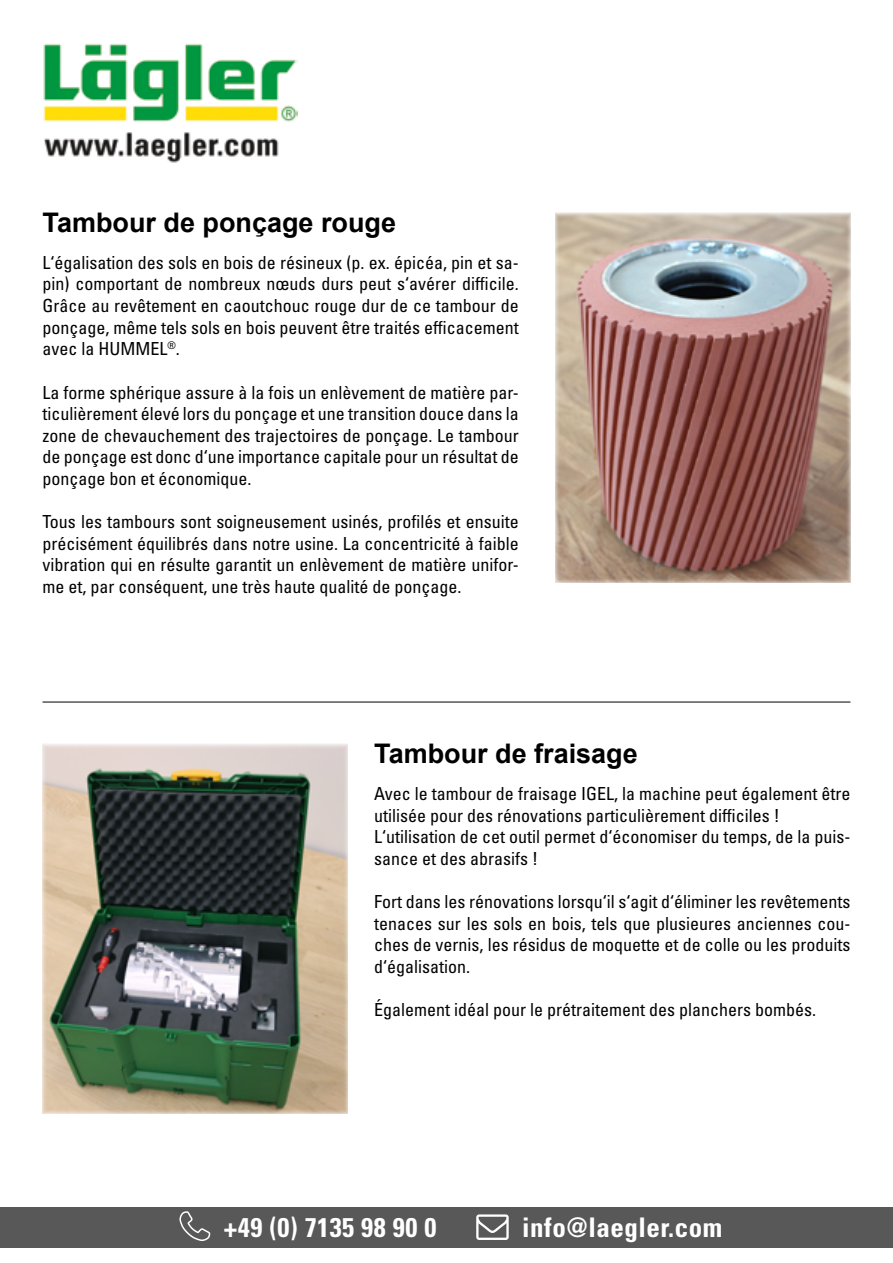
<style>
.page{position:relative;width:893px;height:1263px;background:#fff}
.page>*{position:absolute;margin:0;border:0;box-sizing:border-box;transform-origin:0 0}
.t1{font:700 27px "Arial";color:#000}
.t2{font:700 condensed 27px "Univers LT Std";letter-spacing:.02em;color:#fff}
.t3{font:condensed 18px/21.6px "Univers LT Pro";color:#020203;text-align:justify}
</style>
<div class="page">
<img style="left:43px;top:744px;width:304px;height:369px">
<img style="left:556px;top:213px;width:294px;height:370px">
<hr style="left:43px;top:702px;width:807px;height:1px;background:#000">
<img style="left:43px;top:43px;width:255px;height:120px">
<div style="left:0;top:1207px;width:893px;height:41px;background:#595858"></div>
<svg style="left:179px;top:1211px;width:32px;height:30px"></svg>
<svg style="left:476px;top:1214px;width:33px;height:26px"></svg>
<h1 class="t1" style="left:43px;top:204px;width:355px">Tambour de ponçage rouge</h1>
<p class="t3" style="left:43px;top:251px;width:478px">L‘égalisation des sols en bois de résineux (p. ex. épicéa, pin et sa&shy;pin) comportant de nombreux nœuds durs peut s‘avérer difficile.<br>Grâce au revêtement en caoutchouc rouge dur de ce tambour de ponçage, même tels sols en bois peuvent être traités efficacement avec la HUMMEL<sup>®</sup>.</p>
<p class="t3" style="left:43px;top:381px;width:478px">La forme sphérique assure à la fois un enlèvement de matière par&shy;ticulièrement élevé lors du ponçage et une transition douce dans la zone de chevauchement des trajectoires de ponçage. Le tambour de ponçage est donc d‘une importance capitale pour un résultat de ponçage bon et économique.</p>
<p class="t3" style="left:43px;top:511px;width:478px">Tous les tambours sont soigneusement usinés, profilés et ensuite précisément équilibrés dans notre usine. La concentricité à faible vibration qui en résulte garantit un enlèvement de matière unifor&shy;me et, par conséquent, une très haute qualité de ponçage.</p>
<h1 class="t1" style="left:374px;top:735px;width:265px">Tambour de fraisage</h1>
<p class="t3" style="left:374px;top:782px;width:478px;text-align:left">Avec le tambour de fraisage IGEL, la machine peut également être utilisée pour des rénovations particulièrement difficiles !<br>L‘utilisation de cet outil permet d‘économiser du temps, de la puis&shy;sance et des abrasifs !</p>
<p class="t3" style="left:374px;top:890px;width:478px">Fort dans les rénovations lorsqu‘il s‘agit d‘éliminer les revêtements tenaces sur les sols en bois, tels que plusieures anciennes cou&shy;ches de vernis, les résidus de moquette et de colle ou les produits d‘égalisation.</p>
<p class="t3" style="left:374px;top:998px;width:443px">Également idéal pour le prétraitement des planchers bombés.</p>
<h1 class="t2" style="left:224px;top:1210px;width:214px">+49 (0) 7135 98 90 0</h1>
<h1 class="t2" style="left:522px;top:1210px;width:202px">info@laegler.com</h1>
</div>
